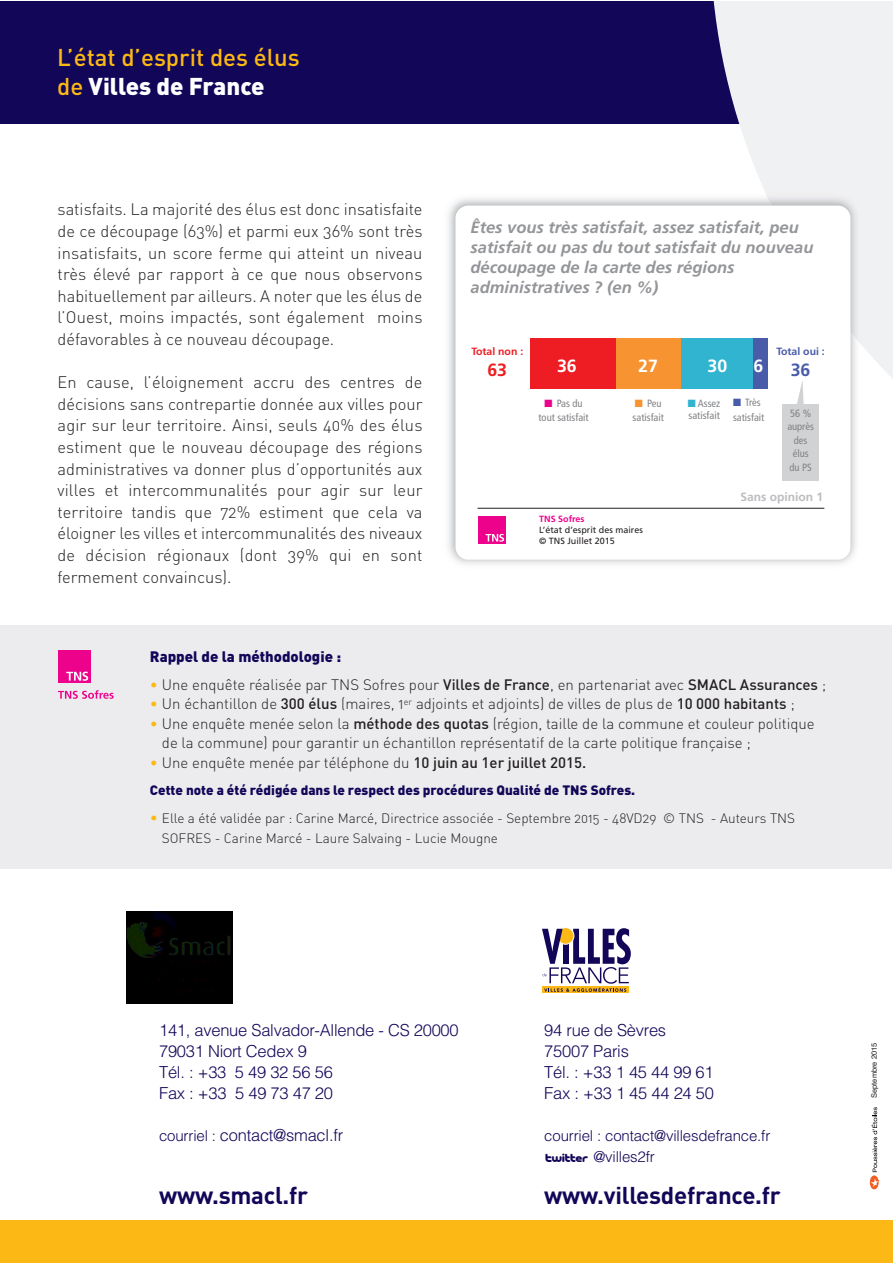
<style>
.page{position:relative;width:893px;height:1263px;background:#fff}
.page>*{position:absolute;margin:0;border:0;box-sizing:border-box;transform-origin:0 0}
.t1{font:500 24px/29.4px "DIN";color:#fcb814}
.t2{font:700 24px "DIN";letter-spacing:-.01em;color:#110658}
.t3{font:700 17.7px "Frutiger LT Std";color:#fff}
.t4{font:700 17.7px "Frutiger LT Std";color:#485ca9}
.t5{font:700 17.7px "Frutiger LT Std";color:#ee1d23}
.t6{font:16.5px/21.6px "DIN Light Alternate";color:#231f20;text-align:justify}
.t7{font:300 16.5px/21px "Helvetica";letter-spacing:-.015em;color:#110658}
.t8{font:italic 700 16.5px/20.1px "Frutiger LT Std";color:#939598}
.t9{font:15px/19.5px "DIN Light Alternate";color:#231f20}
.t10{font:300 15px/21px "Helvetica";letter-spacing:-.01em;color:#110658}
.t11{font:900 15px "DIN";color:#110658}
.t12{font:13.5px/19.5px "DIN Light Alternate";color:#231f20}
.t13{font:900 13.5px "DIN";color:#110658}
.t14{font:700 12px "Frutiger LT Std";color:#bcbdc0}
.t15{font:condensed 10.5px/13.5px "Frutiger LT Std";color:#808285}
.t16{font:700 10.5px "Frutiger LT Std";color:#485ca9}
.t17{font:700 10.5px "Frutiger LT Std";color:#ee1d23}
.t18{font:9px/10.8px "Frutiger LT Std";color:#231f20}
.t19{font:700 9px "Frutiger LT Std";color:#ed028c}
.t20{font:7.5px "Helvetica";color:#231f20}
.s1{font-weight:900;color:#fff}
.s2{color:#f79330}
.s3{color:#485ca9}
.s4{color:#ed028c}
.s5{color:#30b4d0}
.s6{color:#fcb814}
.s7{font-family:"DIN";font-weight:500}
.s8{font-size:15px;color:#fcb814}
.s9{font-size:15px}
.s10{font-family:"Social Logos";font-weight:400}
</style>
<div class="page">
<div style="left:0;top:625px;width:891px;height:244px;background:#ececee"></div>
<div style="left:0;top:1px;width:892px;height:123px;background:#110658"></div>
<svg style="left:713px;top:1px;width:179px;height:377px;fill:#f0f1f2"></svg>
<div style="left:543px;top:987px;width:86px;height:6px;background:#fcb814"></div>
<div style="left:557px;top:927px;width:17px;height:17px;border:1px solid #fff;border-radius:50%"></div>
<svg style="left:542px;top:928px;width:89px;height:64px"></svg>
<div style="left:0;top:1220px;width:892px;height:43px;background:#fcb814"></div>
<img style="left:127px;top:911px;width:105px;height:93px">
<img style="left:448px;top:192px;width:416px;height:372px">
<img style="left:765px;top:192px;width:99px;height:156px">
<div style="left:455px;top:206px;width:395px;height:354px;background:#fff;border-radius:13px"></div>
<div style="left:478px;top:516px;width:28px;height:28px;background:#ed028c"></div>
<svg style="left:486px;top:534px;width:18px;height:8px"></svg>
<hr style="left:477px;top:508px;width:347px;height:1px;background:#231f20">
<div style="left:531px;top:338px;width:86px;height:51px;background:#ee1d23"></div>
<div style="left:617px;top:338px;width:64px;height:51px;background:#f79330"></div>
<div style="left:681px;top:338px;width:72px;height:51px;background:#30b4d0"></div>
<div style="left:753px;top:338px;width:14px;height:51px;background:#485ca9"></div>
<svg style="left:797px;top:381px;width:7px;height:23px"></svg>
<div style="left:782px;top:404px;width:37px;height:77px;background:#d1d2d4"></div>
<svg style="left:870px;top:1107px;width:9px;height:82px"></svg>
<div style="left:58px;top:650px;width:33px;height:33px;background:#ed028c"></div>
<svg style="left:66px;top:672px;width:22px;height:9px"></svg>
<svg style="left:58px;top:690px;width:56px;height:9px"></svg>
<h1 class="t1" style="left:57px;top:41px;width:244px">L’état d’esprit des élus de <span class="s1">Villes de France</span></h1>
<p class="t6" style="left:58px;top:198px;width:366px">satisfaits. La majorité des élus est donc insatisfaite de ce découpage (63%) et parmi eux 36% sont très insatisfaits, un score ferme qui atteint un niveau très élevé par rapport à ce que nous observons habituellement par ailleurs. A noter que les élus de l’Ouest, moins impactés, sont également moins défavorables à ce nouveau découpage.</p>
<p class="t6" style="left:58px;top:371px;width:366px">En cause, l’éloignement accru des centres de décisions sans contrepartie donnée aux villes pour agir sur leur territoire. Ainsi, seuls 40% des élus estiment que le nouveau découpage des régions administratives va donner plus d’opportunités aux villes et intercommunalités pour agir sur leur territoire tandis que 72% estiment que cela va éloigner les villes et intercommunalités des niveaux de décision régionaux (dont 39% qui en sont fermement convaincus).</p>
<p class="t8" style="left:470px;top:217px;width:344px">Êtes vous très satisfait, assez satisfait, peu satisfait ou pas du tout satisfait du nouveau découpage de la carte des régions administratives ? (en %)</p>
<p class="t17" style="left:471px;top:345px;width:53px">Total non :</p>
<p class="t5" style="left:487px;top:359px;width:21px">63</p>
<p class="t3" style="left:557px;top:355px;width:21px">36</p>
<p class="t3" style="left:638px;top:355px;width:21px">27</p>
<p class="t3" style="left:707px;top:355px;width:21px">30</p>
<p class="t3" style="left:753px;top:355px;width:11px">6</p>
<p class="t16" style="left:776px;top:345px;width:50px">Total oui :</p>
<p class="t4" style="left:791px;top:359px;width:21px">36</p>
<p class="t15" style="left:633px;top:396px;width:33px;line-height:14.5px"><span class="s2">■</span> Peu satisfait</p>
<p class="t15" style="left:733px;top:395px;width:33px;line-height:14.5px"><span class="s3">■</span> Très satisfait</p>
<p class="t15" style="left:787px;top:406px;width:28px;text-align:center">56 % auprès des élus du PS</p>
<p class="t15" style="left:538px;top:396px;width:52px;line-height:14.5px;text-align:center"><span class="s4">■</span> Pas du tout satisfait</p>
<p class="t15" style="left:688px;top:397px;width:34px;line-height:12.6px"><span class="s5">■</span> Assez satisfait</p>
<p class="t19" style="left:539px;top:514px;width:47px">TNS Sofres</p>
<p class="t18" style="left:539px;top:524px;width:105px">L’état d’esprit des maires © TNS Juillet 2015</p>
<p class="t14" style="left:740px;top:490px;width:84px">Sans opinion 1</p>
<p class="t11" style="left:150px;top:646px;width:193px">Rappel de la méthodologie :</p>
<p class="t9" style="left:150px;top:675px;width:678px"><span class="s6">•</span> Une enquête réalisée par TNS Sofres pour <span class="s7">Villes de France</span>, en partenariat avec <span class="s7">SMACL Assurances</span> ;</p>
<p class="t9" style="left:150px;top:694px;width:646px"><span class="s6">•</span> Un échantillon de <span class="s7">300 élus</span> (maires, 1<sup>er</sup> adjoints et adjoints) de villes de plus de <span class="s7">10 000 habitants</span> ;</p>
<p class="t9" style="left:162px;top:714px;width:654px;text-indent:-12px"><span class="s6">•</span> Une enquête menée selon la <span class="s7">méthode des quotas</span> (région, taille de la commune et couleur politique de la commune) pour garantir un échantillon représentatif de la carte politique française ;</p>
<p class="t9" style="left:150px;top:753px;width:438px"><span class="s6">•</span> Une enquête menée par téléphone du <span class="s7">10 juin au 1er juillet 2015.</span></p>
<p class="t13" style="left:150px;top:781px;width:487px">Cette note a été rédigée dans le respect des procédures Qualité de TNS Sofres.</p>
<p class="t12" style="left:162px;top:808px;width:635px;text-indent:-12px"><span class="s8">•</span> Elle a été validée par : Carine Marcé, Directrice associée - Septembre 2015 - 48VD29 © TNS - Auteurs TNS<br>SOFRES - Carine Marcé - Laure Salvaing - Lucie Mougne</p>
<p class="t7" style="left:159px;top:1018px;width:301px">141, avenue Salvador-Allende - CS 20000<br>79031 Niort Cedex 9<br>Tél. : +33 5 49 32 56 56<br>Fax : +33 5 49 73 47 20</p>
<p class="t7" style="left:159px;top:1123px;width:186px"><span class="s9">courriel :</span> contact@smacl.fr</p>
<h1 class="t2" style="left:159px;top:1179px;width:150px">www.smacl.fr</h1>
<p class="t7" style="left:544px;top:1018px;width:171px">94 rue de Sèvres<br>75007 Paris<br>Tél. : +33 1 45 44 99 61<br>Fax : +33 1 45 44 24 50</p>
<p class="t10" style="left:544px;top:1124px;width:228px">courriel : contact@villesdefrance.fr <span class="s10">t</span> @villes2fr</p>
<h1 class="t2" style="left:544px;top:1179px;width:238px">www.villesdefrance.fr</h1>
<p class="t20" style="left:868px;top:1098px;width:57px;rotate:-90deg">Septembre 2015</p>
</div>
